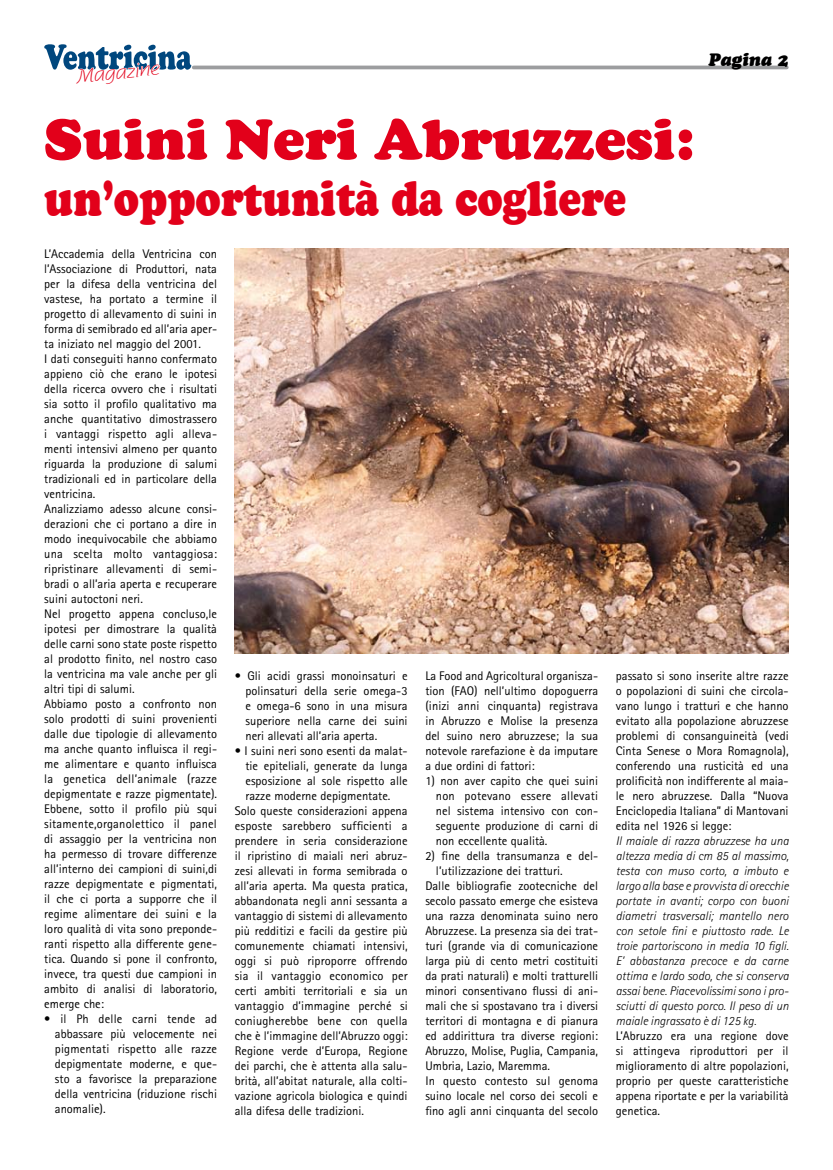
<style>
.page{position:relative;width:833px;height:1170px;background:#fff}
.page>*{position:absolute;margin:0;border:0;box-sizing:border-box;transform-origin:0 0}
.t1{font:900 55px "Cooper BT";color:#e2001a}
.t2{font:900 47.5px "Cooper BT";color:#e2001a;scale:.83 1}
.t3{font:19.5px "Nadianne";color:#e2001a}
.t4{font:italic 900 17.5px "Cooper BT";color:#000}
.t5{font:12.5px/15px "Rotis Sans Serif";color:#000;text-align:justify}
.t6{font:italic 300 12.5px/15px "Rotis Sans Serif";color:#000;text-align:justify}
</style>
<div class="page">
<hr style="left:194px;top:66px;width:593px;height:3px;background:#9c9d9f">
<svg style="left:44px;top:44px;width:147px;height:26px"></svg>
<img style="left:235px;top:248px;width:553px;height:405px">
<h3 class="t3" style="left:75px;top:66px;width:85px;rotate:-6deg">Magazine</h3>
<h1 class="t1" style="left:44px;top:106px;width:653px">Suini Neri Abruzzesi:</h1>
<h2 class="t2" style="left:44px;top:171px;width:702px">un’opportunità da cogliere</h2>
<h3 class="t4" style="left:708px;top:49px;width:65px">Pagina</h3>
<p class="t5" style="left:44px;top:246px;width:174px;text-align:left">L’Accademia della Ventricina con l’Associazione di Produttori, nata per la difesa della ventricina del vastese, ha portato a termine il progetto di allevamento di suini in forma di semibrado ed all’aria aper&shy;ta iniziato nel maggio del 2001.<br>I dati conseguiti hanno confermato appieno ciò che erano le ipotesi della ricerca ovvero che i risultati sia sotto il profilo qualitativo ma anche quantitativo dimostrassero i vantaggi rispetto agli alleva&shy;menti intensivi almeno per quanto riguarda la produzione di salumi tradizionali ed in particolare della ventricina.<br>Analizziamo adesso alcune consi&shy;derazioni che ci portano a dire in modo inequivocabile che abbiamo una scelta molto vantaggiosa: ripristinare allevamenti di semi&shy;bradi o all’aria aperta e recuperare suini autoctoni neri.<br>Nel progetto appena concluso,le ipotesi per dimostrare la qualità delle carni sono state poste rispetto al prodotto finito, nel nostro caso la ventricina ma vale anche per gli altri tipi di salumi.<br>Abbiamo posto a confronto non solo prodotti di suini provenienti dalle due tipologie di allevamento ma anche quanto influisca il regi&shy;me alimentare e quanto influisca la genetica dell’animale (razze depigmentate e razze pigmentate).<br>Ebbene, sotto il profilo più squi sitamente,organolettico il panel di assaggio per la ventricina non ha permesso di trovare differenze all’interno dei campioni di suini,di razze depigmentate e pigmentati, il che ci porta a supporre che il regime alimentare dei suini e la loro qualità di vita sono preponde&shy;ranti rispetto alla differente gene&shy;tica. Quando si pone il confronto, invece, tra questi due campioni in ambito di analisi di laboratorio, emerge che:</p>
<p class="t5" style="left:55px;top:1011px;width:164px;text-indent:-11px">• il Ph delle carni tende ad abbassare più velocemente nei pigmentati rispetto alle razze depigmentate moderne, e que&shy;sto a favorisce la preparazione della ventricina (riduzione rischi anomalie).</p>
<p class="t5" style="left:245px;top:668px;width:164px;text-indent:-11px">• Gli acidi grassi monoinsaturi e polinsaturi della serie omega-3 e omega-6 sono in una misura superiore nella carne dei suini neri allevati all’aria aperta.</p>
<p class="t5" style="left:235px;top:743px;width:174px">• I suini neri sono esenti da malat-</p>
<p class="t5" style="left:245px;top:758px;width:164px">tie epiteliali, generate da lunga</p>
<p class="t5" style="left:245px;top:773px;width:164px">esposizione al sole rispetto alle</p>
<p class="t5" style="left:245px;top:788px;width:147px">razze moderne depigmentate.</p>
<p class="t5" style="left:235px;top:803px;width:174px">Solo queste considerazioni appena</p>
<p class="t5" style="left:235px;top:818px;width:174px">esposte sarebbero sufficienti a</p>
<p class="t5" style="left:235px;top:833px;width:174px">prendere in seria considerazione</p>
<p class="t5" style="left:235px;top:848px;width:174px">il ripristino di maiali neri abruz-</p>
<p class="t5" style="left:235px;top:863px;width:174px">zesi allevati in forma semibrada o</p>
<p class="t5" style="left:235px;top:878px;width:174px">all’aria aperta. Ma questa pratica,</p>
<p class="t5" style="left:235px;top:893px;width:174px">abbandonata negli anni sessanta a</p>
<p class="t5" style="left:235px;top:908px;width:174px">vantaggio di sistemi di allevamento</p>
<p class="t5" style="left:235px;top:923px;width:174px">più redditizi e facili da gestire più</p>
<p class="t5" style="left:235px;top:938px;width:174px">comunemente chiamati intensivi,</p>
<p class="t5" style="left:235px;top:953px;width:174px">oggi si può riproporre offrendo</p>
<p class="t5" style="left:235px;top:968px;width:174px">sia il vantaggio economico per</p>
<p class="t5" style="left:235px;top:983px;width:174px">certi ambiti territoriali e sia un</p>
<p class="t5" style="left:235px;top:998px;width:174px">vantaggio d’immagine perché si</p>
<p class="t5" style="left:235px;top:1013px;width:174px">coniugherebbe bene con quella</p>
<p class="t5" style="left:235px;top:1028px;width:174px">che è l’immagine dell’Abruzzo oggi:</p>
<p class="t5" style="left:235px;top:1043px;width:174px">Regione verde d’Europa, Regione</p>
<p class="t5" style="left:235px;top:1058px;width:174px">dei parchi, che è attenta alla salu-</p>
<p class="t5" style="left:235px;top:1073px;width:174px">brità, all’abitat naturale, alla colti-</p>
<p class="t5" style="left:235px;top:1088px;width:174px">vazione agricola biologica e quindi</p>
<p class="t5" style="left:235px;top:1103px;width:131px">alla difesa delle tradizioni.</p>
<p class="t5" style="left:425px;top:668px;width:174px">La Food and Agricoltural organisza&shy;tion (FAO) nell’ultimo dopoguerra (inizi anni cinquanta) registrava in Abruzzo e Molise la presenza del suino nero abruzzese; la sua notevole rarefazione è da imputare a due ordini di fattori:</p>
<p class="t5" style="left:436px;top:773px;width:164px;text-indent:-11px">1) non aver capito che quei suini non potevano essere allevati nel sistema intensivo con con&shy;seguente produzione di carni di non eccellente qualità.</p>
<p class="t5" style="left:425px;top:848px;width:174px">2) fine della transumanza e del-</p>
<p class="t5" style="left:436px;top:863px;width:128px">l’utilizzazione dei tratturi.</p>
<p class="t5" style="left:425px;top:878px;width:174px">Dalle bibliografie zootecniche del</p>
<p class="t5" style="left:425px;top:893px;width:174px">secolo passato emerge che esisteva</p>
<p class="t5" style="left:425px;top:908px;width:174px">una razza denominata suino nero</p>
<p class="t5" style="left:425px;top:923px;width:174px">Abruzzese. La presenza sia dei trat-</p>
<p class="t5" style="left:425px;top:938px;width:174px">turi (grande via di comunicazione</p>
<p class="t5" style="left:425px;top:953px;width:174px">larga più di cento metri costituiti</p>
<p class="t5" style="left:425px;top:968px;width:174px">da prati naturali) e molti tratturelli</p>
<p class="t5" style="left:425px;top:983px;width:174px">minori consentivano flussi di ani-</p>
<p class="t5" style="left:425px;top:998px;width:174px">mali che si spostavano tra i diversi</p>
<p class="t5" style="left:425px;top:1013px;width:174px">territori di montagna e di pianura</p>
<p class="t5" style="left:425px;top:1028px;width:174px">ed addirittura tra diverse regioni:</p>
<p class="t5" style="left:425px;top:1043px;width:174px">Abruzzo, Molise, Puglia, Campania,</p>
<p class="t5" style="left:425px;top:1058px;width:126px">Umbria, Lazio, Maremma.</p>
<p class="t5" style="left:425px;top:1073px;width:174px">In questo contesto sul genoma</p>
<p class="t5" style="left:425px;top:1088px;width:174px">suino locale nel corso dei secoli e</p>
<p class="t5" style="left:425px;top:1103px;width:174px">fino agli anni cinquanta del secolo</p>
<p class="t5" style="left:616px;top:668px;width:174px">passato si sono inserite altre razze o popolazioni di suini che circola&shy;vano lungo i tratturi e che hanno evitato alla popolazione abruzzese problemi di consanguineità (vedi Cinta Senese o Mora Romagnola), conferendo una rusticità ed una prolificità non indifferente al maia&shy;le nero abruzzese. Dalla “Nuova Enciclopedia Italiana” di Mantovani edita nel 1926 si legge:</p>
<p class="t6" style="left:616px;top:833px;width:174px">Il maiale di razza abruzzese ha una altezza media di cm 85 al massimo, testa con muso corto, a imbuto e largo alla base e provvista di orecchie portate in avanti; corpo con buoni diametri trasversali; mantello nero con setole fini e piuttosto rade. Le troie partoriscono in media 10 figli.<br>E’ abbastanza precoce e da carne ottima e lardo sodo, che si conserva assai bene. Piacevolissimi sono i pro&shy;sciutti di questo porco. Il peso di un maiale ingrassato è di 125 kg.</p>
<p class="t5" style="left:616px;top:1028px;width:174px">L’Abruzzo era una regione dove si attingeva riproduttori per il miglioramento di altre popolazioni, proprio per queste caratteristiche appena riportate e per la variabilità genetica.</p>
</div>
